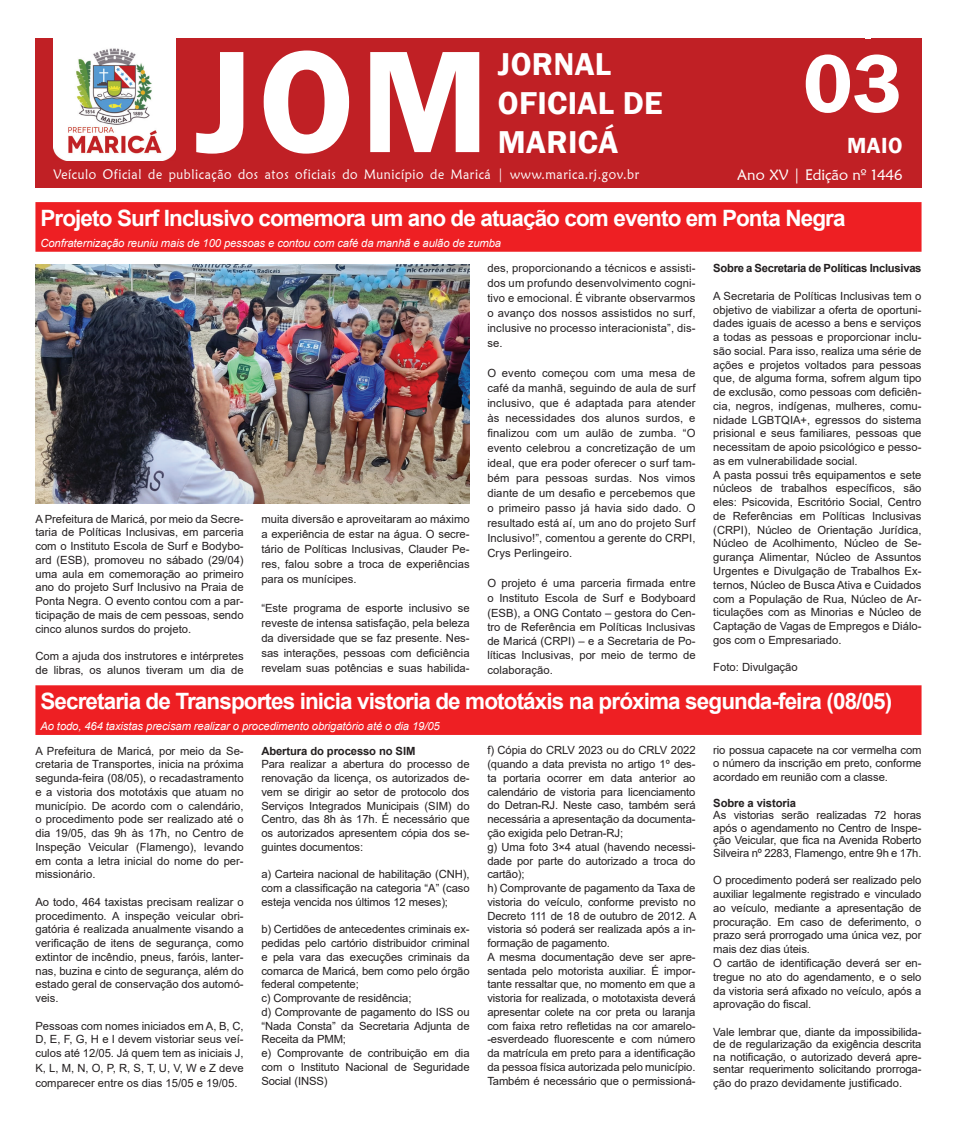
<style>
.page{position:relative;width:957px;height:1124px;background:#fff}
.page>*{position:absolute;margin:0;border:0;box-sizing:border-box;transform-origin:0 0}
.t1{font:600 150px "Franklin Gothic";color:#fff}
.t2{font:600 85px "Franklin Gothic";color:#fff}
.t3{font:600 32.5px/38.8px "Franklin Gothic";letter-spacing:.01em;color:#fff}
.t4{font:700 22.5px "Arial";letter-spacing:-.04em;color:#fff}
.t5{font:600 22.5px "Franklin Gothic";color:#fff}
.t6{font:15px "Maiandra GD";color:#fff}
.t7{font:13.75px "Maiandra GD";letter-spacing:.05em;color:#fff;scale:.9 1}
.t8{font:11.25px/13.8px "Arial";letter-spacing:-.01em;color:#231f20;text-align:justify}
.t9{font:italic 11.25px "Arial";letter-spacing:-.01em;color:#fff}
.t10{font:700 11.25px "Arial";letter-spacing:-.025em;color:#231f20}
.t11{font:11.25px "Arial";letter-spacing:.01em;color:#231f20}
</style>
<div class="page">
<div style="left:870px;top:38px;width:51px;height:21px;background:#c02025"></div>
<div style="left:35px;top:38px;width:830px;height:21px;background:#c02025"></div>
<div style="left:35px;top:202px;width:886px;height:50px;background:#ee1f23"></div>
<div style="left:35px;top:685px;width:886px;height:49px;background:#ee1f23"></div>
<img style="left:35px;top:264px;width:435px;height:239px">
<div style="left:35px;top:39px;width:886px;height:149px;background:#c02025"></div>
<img style="left:54px;top:38px;width:121px;height:123px">
<h1 class="t1" style="left:195px;top:9px;width:295px">JOM</h1>
<h3 class="t3" style="left:498px;top:45px;width:166px">JORNAL<br>OFICIAL DE<br>MARICÁ</h3>
<h2 class="t2" style="left:803px;top:31px;width:101px">03</h2>
<h3 class="t5" style="left:847px;top:131px;width:57px">MAIO</h3>
<p class="t7" style="left:54px;top:166px;width:652px">Veículo Oficial de publicação dos atos oficiais do Município de Maricá | www.marica.rj.gov.br</p>
<h3 class="t6" style="left:737px;top:166px;width:167px">Ano XV | Edição nº 1446</h3>
<h3 class="t4" style="left:40px;top:202px;width:806px">Projeto Surf Inclusivo comemora um ano de atuação com evento em Ponta Negra</h3>
<p class="t9" style="left:40px;top:236px;width:462px">Confraternização reuniu mais de 100 pessoas e contou com café da manhã e aulão de zumba</p>
<p class="t10" style="left:713px;top:260px;width:210px">Sobre a Secretaria de Políticas Inclusivas</p>
<p class="t8" style="left:713px;top:289px;width:210px;text-align:left">A Secretaria de Políticas Inclusivas tem o objetivo de viabilizar a oferta de oportuni&shy;dades iguais de acesso a bens e serviços a todas as pessoas e proporcionar inclu&shy;são social. Para isso, realiza uma série de ações e projetos voltados para pessoas que, de alguma forma, sofrem algum tipo de exclusão, como pessoas com deficiên&shy;cia, negros, indígenas, mulheres, comu&shy;nidade LGBTQIA+, egressos do sistema prisional e seus familiares, pessoas que necessitam de apoio psicológico e pesso&shy;as em vulnerabilidade social.<br>A pasta possui três equipamentos e sete núcleos de trabalhos específicos, são eles: Psicovida, Escritório Social, Centro de Referências em Políticas Inclusivas (CRPI), Núcleo de Orientação Jurídica, Núcleo de Acolhimento, Núcleo de Se&shy;gurança Alimentar, Núcleo de Assuntos Urgentes e Divulgação de Trabalhos Ex&shy;ternos, Núcleo de Busca Ativa e Cuidados com a População de Rua, Núcleo de Ar&shy;ticulações com as Minorias e Núcleo de Captação de Vagas de Empregos e Diálo&shy;gos com o Empresariado.</p>
<p class="t8" style="left:713px;top:660px;width:86px">Foto: Divulgação</p>
<p class="t8" style="left:487px;top:261px;width:210px;line-height:15px">des, proporcionando a técnicos e assisti&shy;dos um profundo desenvolvimento cogni&shy;tivo e emocional. É vibrante observarmos o avanço dos nossos assistidos no surf, inclusive no processo interacionista”, dis&shy;se.</p>
<p class="t8" style="left:487px;top:366px;width:210px;line-height:15px">O evento começou com uma mesa de café da manhã, seguindo de aula de surf inclusivo, que é adaptada para atender às necessidades dos alunos surdos, e finalizou com um aulão de zumba. “O evento celebrou a concretização de um ideal, que era poder oferecer o surf tam&shy;bém para pessoas surdas. Nos vimos diante de um desafio e percebemos que o primeiro passo já havia sido dado. O resultado está aí, um ano do projeto Surf Inclusivo!”, comentou a gerente do CRPI, Crys Perlingeiro.</p>
<p class="t8" style="left:487px;top:576px;width:210px;line-height:15px">O projeto é uma parceria firmada entre o Instituto Escola de Surf e Bodyboard (ESB), a ONG Contato – gestora do Cen-</p>
<p class="t8" style="left:487px;top:620px;width:210px">tro de Referência em Políticas Inclusivas de Maricá (CRPI) – e a Secretaria de Po&shy;líticas Inclusivas, por meio de termo de</p>
<p class="t11" style="left:487px;top:662px;width:67px">colaboração.</p>
<p class="t8" style="left:35px;top:511px;width:210px">A Prefeitura de Maricá, por meio da Secre&shy;taria de Políticas Inclusivas, em parceria com o Instituto Escola de Surf e Bodybo&shy;ard (ESB), promoveu no sábado (29/04) uma aula em comemoração ao primeiro ano do projeto Surf Inclusivo na Praia de Ponta Negra. O evento contou com a par&shy;ticipação de mais de cem pessoas, sendo cinco alunos surdos do projeto.</p>
<p class="t8" style="left:35px;top:649px;width:210px">Com a ajuda dos instrutores e intérpretes de libras, os alunos tiveram um dia de</p>
<h3 class="t4" style="left:40px;top:685px;width:853px">Secretaria de Transportes inicia vistoria de mototáxis na próxima segunda-feira (08/05)</h3>
<p class="t9" style="left:40px;top:718px;width:401px">Ao todo, 464 taxistas precisam realizar o procedimento obrigatório até o dia 19/05</p>
<p class="t8" style="left:35px;top:743px;width:210px">A Prefeitura de Maricá, por meio da Se&shy;cretaria de Transportes, inicia na próxima segunda-feira (08/05), o recadastramento e a vistoria dos mototáxis que atuam no município. De acordo com o calendário, o procedimento pode ser realizado até o dia 19/05, das 9h às 17h, no Centro de Inspeção Veicular (Flamengo), levando em conta a letra inicial do nome do per&shy;missionário.</p>
<p class="t8" style="left:35px;top:894px;width:210px">Ao todo, 464 taxistas precisam realizar o procedimento. A inspeção veicular obri&shy;gatória é realizada anualmente visando a verificação de itens de segurança, como extintor de incêndio, pneus, faróis, lanter&shy;nas, buzina e cinto de segurança, além do estado geral de conservação dos automó&shy;veis.</p>
<p class="t8" style="left:35px;top:1018px;width:210px">Pessoas com nomes iniciados em A, B, C, D, E, F, G, H e I devem vistoriar seus veí&shy;culos até 12/05. Já quem tem as iniciais J,</p>
<p class="t8" style="left:35px;top:1060px;width:210px;line-height:15px">K, L, M, N, O, P, R, S, T, U, V, W e Z deve comparecer entre os dias 15/05 e 19/05.</p>
<p class="t8" style="left:261px;top:511px;width:210px;line-height:15px">muita diversão e aproveitaram ao máximo a experiência de estar na água. O secre&shy;tário de Políticas Inclusivas, Clauder Pe&shy;res, falou sobre a troca de experiências para os munícipes.</p>
<p class="t8" style="left:261px;top:600px;width:210px;line-height:15px">“Este programa de esporte inclusivo se reveste de intensa satisfação, pela beleza da diversidade que se faz presente. Nes&shy;sas interações, pessoas com deficiência revelam suas potências e suas habilida-</p>
<p class="t8" style="left:487px;top:743px;width:210px;text-align:left">f) Cópia do CRLV 2023 ou do CRLV 2022 (quando a data prevista no artigo 1º des&shy;ta portaria ocorrer em data anterior ao calendário de vistoria para licenciamento do Detran-RJ. Neste caso, também será necessária a apresentação da documenta&shy;ção exigida pelo Detran-RJ;<br>g) Uma foto 3×4 atual (havendo necessi&shy;dade por parte do autorizado a troca do cartão);<br>h) Comprovante de pagamento da Taxa de vistoria do veículo, conforme previsto no Decreto 111 de 18 de outubro de 2012. A vistoria só poderá ser realizada após a in&shy;formação de pagamento.<br>A mesma documentação deve ser apre&shy;sentada pelo motorista auxiliar. É impor&shy;tante ressaltar que, no momento em que a vistoria for realizada, o mototaxista deverá apresentar colete na cor preta ou laranja com faixa retro refletidas na cor amarelo--esverdeado fluorescente e com número da matrícula em preto para a identificação da pessoa física autorizada pelo município.<br>Também é necessário que o permissioná-</p>
<p class="t8" style="left:713px;top:744px;width:210px;line-height:12.5px">rio possua capacete na cor vermelha com o número da inscrição em preto, conforme</p>
<p class="t10" style="left:261px;top:742px;width:155px">Abertura do processo no SIM</p>
<p class="t8" style="left:261px;top:757px;width:210px">Para realizar a abertura do processo de renovação da licença, os autorizados de&shy;vem se dirigir ao setor de protocolo dos Serviços Integrados Municipais (SIM) do Centro, das 8h às 17h. É necessário que os autorizados apresentem cópia dos se&shy;guintes documentos:</p>
<p class="t8" style="left:261px;top:867px;width:210px">a) Carteira nacional de habilitação (CNH), com a classificação na categoria “A” (caso esteja vencida nos últimos 12 meses);</p>
<p class="t8" style="left:261px;top:922px;width:210px;text-align:left">b) Certidões de antecedentes criminais ex&shy;pedidas pelo cartório distribuidor criminal e pela vara das execuções criminais da comarca de Maricá, bem como pelo órgão federal competente;<br>c) Comprovante de residência;<br>d) Comprovante de pagamento do ISS ou “Nada Consta” da Secretaria Adjunta de Receita da PMM;<br>e) Comprovante de contribuição em dia com o Instituto Nacional de Seguridade Social (INSS)</p>
<p class="t8" style="left:713px;top:769px;width:176px">acordado em reunião com a classe.</p>
<p class="t10" style="left:713px;top:794px;width:84px">Sobre a vistoria</p>
<p class="t8" style="left:713px;top:809px;width:210px;line-height:12.5px">As vistorias serão realizadas 72 horas após o agendamento no Centro de Inspe&shy;ção Veicular, que fica na Avenida Roberto Silveira nº 2283, Flamengo, entre 9h e 17h.</p>
<p class="t8" style="left:713px;top:873px;width:210px;text-align:left">O procedimento poderá ser realizado pelo auxiliar legalmente registrado e vinculado ao veículo, mediante a apresentação de procuração. Em caso de deferimento, o prazo será prorrogado uma única vez, por mais dez dias úteis.<br>O cartão de identificação deverá ser en&shy;tregue no ato do agendamento, e o selo da vistoria será afixado no veículo, após a aprovação do fiscal.</p>
<p class="t8" style="left:713px;top:1025px;width:210px;line-height:12.5px">Vale lembrar que, diante da impossibilida&shy;de de regularização da exigência descrita na notificação, o autorizado deverá apre&shy;sentar requerimento solicitando prorroga-</p>
<p class="t8" style="left:713px;top:1075px;width:190px">ção do prazo devidamente justificado.</p>
</div>
